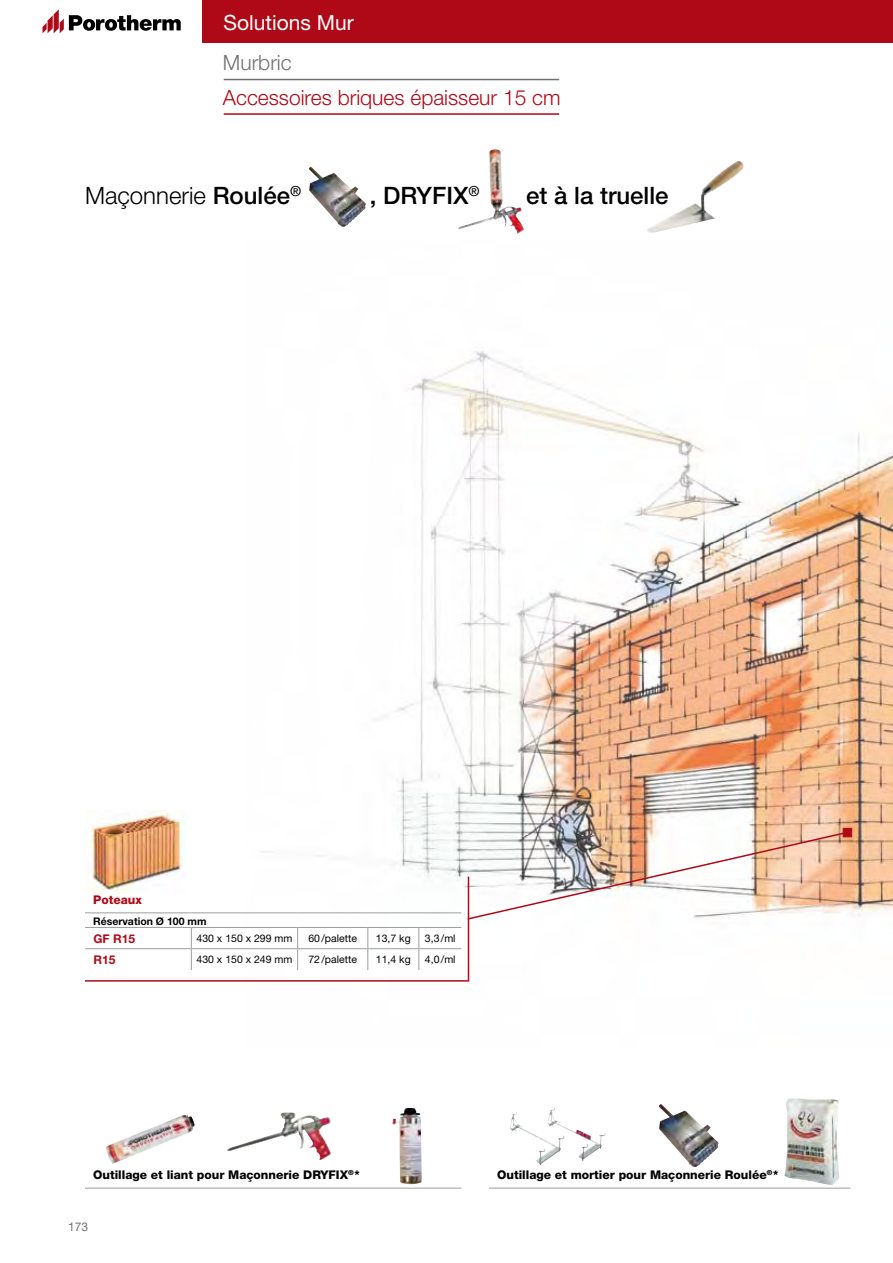
<style>
.page{position:relative;width:893px;height:1263px;background:#fff}
.page>*{position:absolute;margin:0;border:0;box-sizing:border-box;transform-origin:0 0}
.t1{font:500 24px "Helvetica Neue";color:#000}
.t2{font:300 24px "Helvetica Neue";color:#000}
.t3{font:300 21px/34.5px "Helvetica Neue LT Std";color:#af0917}
.t4{font:21px "Helvetica Neue LT Std";color:#fff}
.t5{font:800 12px "Helvetica Neue";color:#000}
.t6{font:700 12px "Helvetica Neue";color:#af0917}
.t7{font:800 12px "Helvetica Neue";color:#af0917}
.t8{font:12px "Helvetica Neue LT Std";color:#707172}
.t9{font:10.5px "Helvetica Neue";color:#000}
.t10{font:700 10.5px "Helvetica Neue";color:#000}
.s1{color:#707172}
.s2{font-weight:500}
</style>
<div class="page">
<div style="left:202px;top:0;width:691px;height:43px;background:#af0917"></div>
<svg style="left:43px;top:9px;width:138px;height:24px"></svg>
<img style="left:247px;top:351px;width:646px;height:631px">
<img style="left:466px;top:831px;width:382px;height:90px">
<div style="left:843px;top:828px;width:9px;height:9px;background:#af0917"></div>
<img style="left:659px;top:1104px;width:60px;height:63px">
<img style="left:510px;top:1107px;width:95px;height:58px">
<img style="left:784px;top:1098px;width:56px;height:87px">
<img style="left:106px;top:1115px;width:89px;height:49px">
<img style="left:392px;top:1108px;width:30px;height:76px">
<img style="left:227px;top:1112px;width:104px;height:48px">
<hr style="left:85px;top:1188px;width:376px;height:1px;background:#9c9e9f">
<hr style="left:489px;top:1188px;width:361px;height:1px;background:#9c9e9f">
<img style="left:458px;top:152px;width:59px;height:79px">
<hr style="left:85px;top:912px;width:106px;height:1px;background:#9c9e9f">
<hr style="left:191px;top:912px;width:107px;height:1px;background:#9c9e9f">
<hr style="left:298px;top:912px;width:70px;height:1px;background:#9c9e9f">
<hr style="left:368px;top:912px;width:51px;height:1px;background:#9c9e9f">
<hr style="left:419px;top:912px;width:42px;height:1px;background:#9c9e9f">
<hr style="left:85px;top:927px;width:106px;height:1px;background:#9c9e9f">
<hr style="left:191px;top:927px;width:107px;height:1px;background:#9c9e9f">
<hr style="left:298px;top:927px;width:70px;height:1px;background:#9c9e9f">
<hr style="left:368px;top:927px;width:51px;height:1px;background:#9c9e9f">
<hr style="left:419px;top:927px;width:42px;height:1px;background:#9c9e9f">
<hr style="left:85px;top:948px;width:106px;height:1px;background:#9c9e9f">
<hr style="left:191px;top:948px;width:107px;height:1px;background:#9c9e9f">
<hr style="left:298px;top:948px;width:70px;height:1px;background:#9c9e9f">
<hr style="left:368px;top:948px;width:51px;height:1px;background:#9c9e9f">
<hr style="left:419px;top:948px;width:42px;height:1px;background:#9c9e9f">
<svg style="left:191px;top:928px;width:1px;height:42px"></svg>
<svg style="left:297px;top:928px;width:1px;height:42px"></svg>
<svg style="left:367px;top:928px;width:1px;height:42px"></svg>
<svg style="left:418px;top:928px;width:1px;height:42px"></svg>
<hr style="left:85px;top:980px;width:384px;height:2px;background:#af0917">
<hr style="left:468px;top:876px;width:1px;height:104px;background:#af0917">
<hr style="left:224px;top:79px;width:335px;height:1px;background:#707172">
<hr style="left:224px;top:113px;width:335px;height:2px;background:#af0917">
<img style="left:647px;top:161px;width:97px;height:72px">
<img style="left:309px;top:167px;width:57px;height:60px">
<img style="left:88px;top:811px;width:98px;height:83px">
<h2 class="t4" style="left:223px;top:10px;width:132px">Solutions Mur</h2>
<p class="t3" style="left:223px;top:45px;width:339px"><span class="s1">Murbric<br></span>Accessoires briques épaisseur 15 cm</p>
<p class="t2" style="left:85px;top:181px;width:218px">Maçonnerie <span class="s2">Roulée</span><sup>®</sup></p>
<p class="t1" style="left:370px;top:181px;width:111px">, DRYFIX<sup>®</sup></p>
<p class="t1" style="left:526px;top:181px;width:144px">et à la truelle</p>
<p class="t7" style="left:93px;top:892px;width:50px">Poteaux</p>
<p class="t10" style="left:93px;top:915px;width:115px">Réservation Ø 100 mm</p>
<p class="t6" style="left:94px;top:931px;width:43px">GF R15</p>
<p class="t9" style="left:197px;top:932px;width:97px">430 x 150 x 299 mm</p>
<p class="t9" style="left:308px;top:932px;width:50px">60/palette</p>
<p class="t9" style="left:376px;top:932px;width:36px">13,7 kg</p>
<p class="t9" style="left:425px;top:932px;width:32px">3,3/ml</p>
<p class="t6" style="left:94px;top:952px;width:24px">R15</p>
<p class="t9" style="left:197px;top:953px;width:97px">430 x 150 x 249 mm</p>
<p class="t9" style="left:308px;top:953px;width:50px">72/palette</p>
<p class="t9" style="left:376px;top:953px;width:36px">11,4 kg</p>
<p class="t9" style="left:425px;top:953px;width:32px">4,0/ml</p>
<p class="t5" style="left:93px;top:1168px;width:268px">Outillage et liant pour Maçonnerie DRYFIX<sup>®</sup>*</p>
<p class="t5" style="left:497px;top:1168px;width:283px">Outillage et mortier pour Maçonnerie Roulée<sup>®</sup>*</p>
<p class="t8" style="left:68px;top:1220px;width:22px">173</p>
</div>
